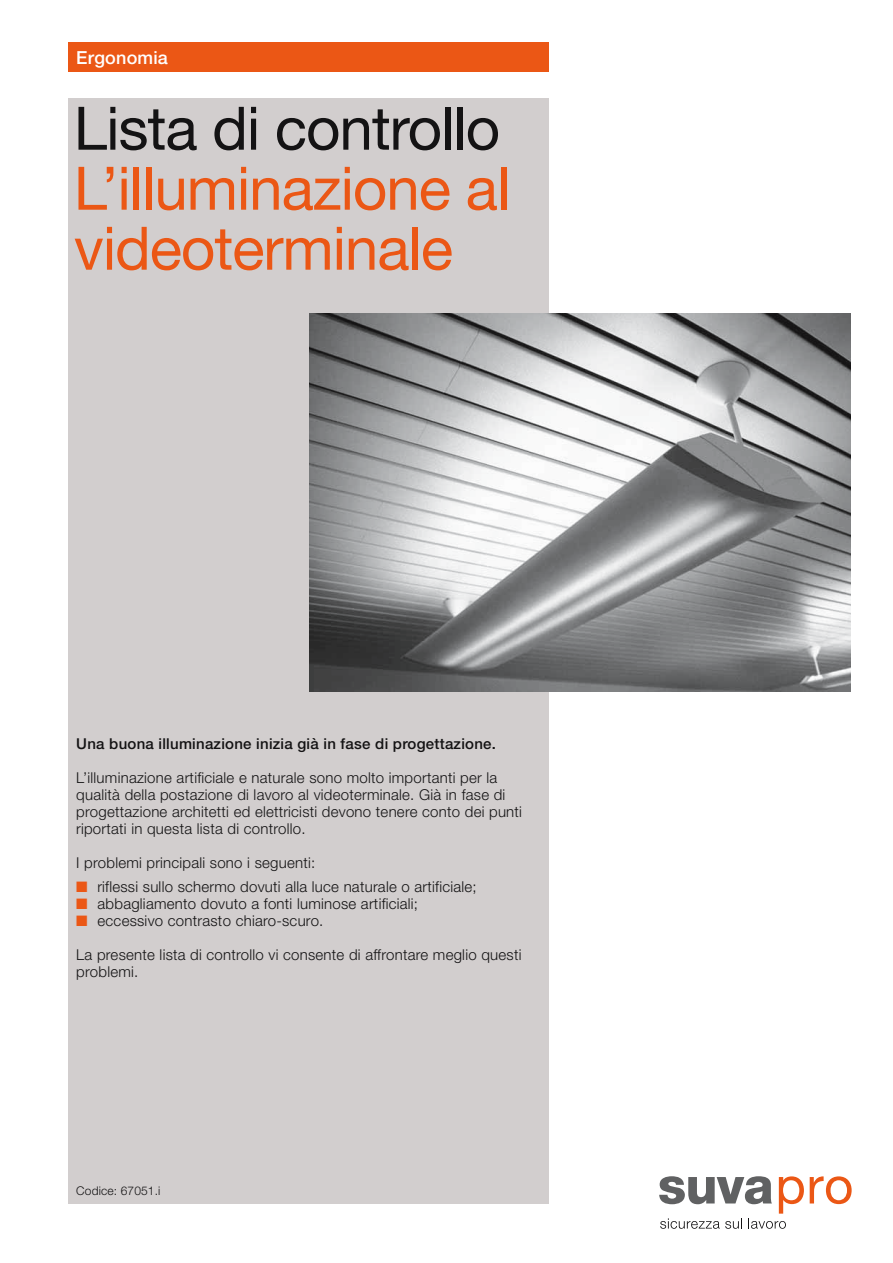
<style>
.page{position:relative;width:893px;height:1263px;background:#fff}
.page>*{position:absolute;margin:0;border:0;box-sizing:border-box;transform-origin:0 0}
.t1{font:60px/60px "Helvetica Neue LT Std";letter-spacing:-.015em;color:#eb5715}
.t2{font:60px "Helvetica Neue LT Std";letter-spacing:-.015em;color:#141314}
.t3{font:500 18px "Helvetica Neue LT Std";letter-spacing:.01em;color:#fff}
.t4{font:300 15px/17px "Helvetica Neue LT Std";letter-spacing:.015em;color:#141314}
.t5{font:500 15px "Helvetica Neue LT Std";letter-spacing:.015em;color:#141314}
.t6{font:300 12px "Helvetica Neue LT Std";letter-spacing:.01em;color:#141314}
.s1{color:#eb5715}
</style>
<div class="page">
<div style="left:68px;top:98px;width:480px;height:1105px;background:#d2cece"></div>
<div style="left:68px;top:43px;width:480px;height:29px;background:#eb5715"></div>
<img style="left:309px;top:313px;width:541px;height:379px">
<svg style="left:659px;top:1176px;width:145px;height:53px"></svg>
<svg style="left:810px;top:1176px;width:41px;height:28px"></svg>
<p class="t3" style="left:76px;top:51px;width:93px">Ergonomia</p>
<h1 class="t2" style="left:74px;top:94px;width:428px">Lista di controllo</h1>
<h1 class="t1" style="left:74px;top:159px;width:438px">L’illuminazione al videoterminale</h1>
<p class="t5" style="left:76px;top:738px;width:421px">Una buona illuminazione inizia già in fase di progettazione.</p>
<p class="t4" style="left:76px;top:770px;width:447px">L’illuminazione artificiale e naturale sono molto importanti per la qualità della postazione di lavoro al videoterminale. Già in fase di progettazione architetti ed elettricisti devono tenere conto dei punti riportati in questa lista di controllo.</p>
<p class="t4" style="left:76px;top:855px;width:240px">I problemi principali sono i seguenti:</p>
<p class="t4" style="left:76px;top:880px;width:402px"><span class="s1">■</span> riflessi sullo schermo dovuti alla luce naturale o artificiale;</p>
<p class="t4" style="left:76px;top:897px;width:343px"><span class="s1">■</span> abbagliamento dovuto a fonti luminose artificiali;</p>
<p class="t4" style="left:76px;top:914px;width:249px"><span class="s1">■</span> eccessivo contrasto chiaro-scuro.</p>
<p class="t4" style="left:76px;top:948px;width:447px">La presente lista di controllo vi consente di affrontare meglio questi problemi.</p>
<p class="t6" style="left:76px;top:1186px;width:86px">Codice: 67051.i</p>
</div>
